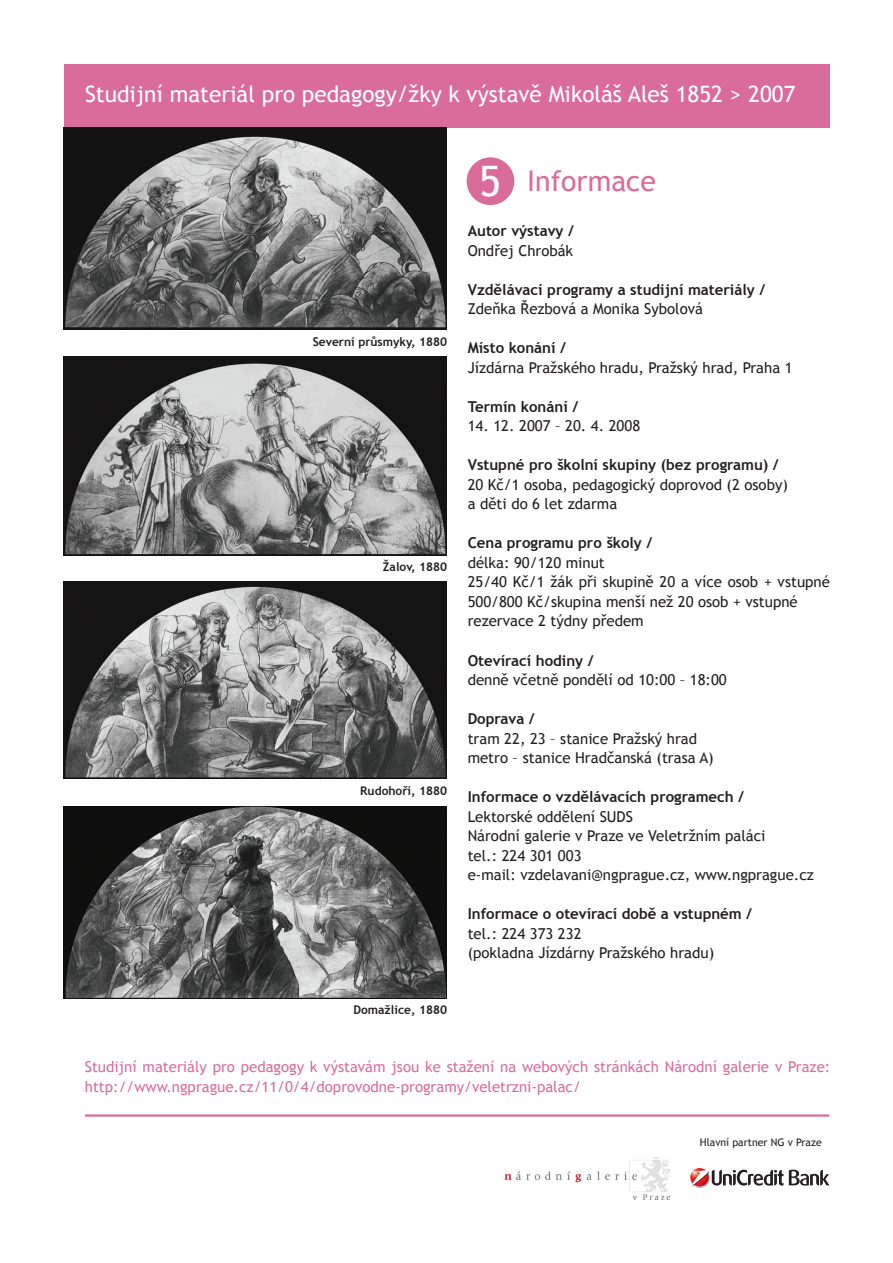
<style>
.page{position:relative;width:893px;height:1263px;background:#fff}
.page>*{position:absolute;margin:0;border:0;box-sizing:border-box;transform-origin:0 0}
.t1{font:28.5px "Trebuchet MS";color:#da6c9c}
.t2{font:22.5px "Trebuchet MS";color:#fff}
.t3{font:15px/19.5px "Trebuchet MS";color:#231f20}
.t4{font:700 15px "Trebuchet MS";color:#231f20}
.t5{font:15px/19.5px "Trebuchet MS";color:#da6c9c}
.t6{font:700 12px "Trebuchet MS";color:#231f20}
.t7{font:10.5px "Trebuchet MS";color:#231f20}
.s1{font-size:42px;color:#fff}
</style>
<div class="page">
<div style="left:64px;top:64px;width:765px;height:64px;background:#da6c9c"></div>
<img style="left:64px;top:128px;width:382px;height:202px">
<div style="left:467px;top:157px;width:47px;height:48px;background:#da6c9c;border-radius:50%"></div>
<img style="left:506px;top:1157px;width:163px;height:42px">
<hr style="left:85px;top:1114px;width:744px;height:3px;background:#da6c9c">
<img style="left:64px;top:357px;width:383px;height:198px">
<img style="left:64px;top:581px;width:382px;height:198px">
<img style="left:64px;top:806px;width:382px;height:192px">
<img style="left:690px;top:1174px;width:16px;height:14px">
<img style="left:694px;top:1185px;width:13px;height:1px">
<svg style="left:691px;top:1168px;width:92px;height:17px"></svg>
<svg style="left:789px;top:1170px;width:40px;height:15px"></svg>
<h2 class="t2" style="left:85px;top:81px;width:712px">Studijní materiál pro pedagogy/žky k výstavě Mikoláš Aleš 1852 &gt; 2007</h2>
<p class="t6" style="left:313px;top:334px;width:136px">Severní průsmyky, 1880</p>
<p class="t6" style="left:383px;top:559px;width:66px">Žalov, 1880</p>
<p class="t6" style="left:360px;top:783px;width:88px">Rudohoří, 1880</p>
<p class="t6" style="left:353px;top:1003px;width:95px">Domažlice, 1880</p>
<h1 class="t1" style="left:479px;top:164px;width:178px"><span class="s1">5</span> Informace</h1>
<p class="t4" style="left:468px;top:222px;width:108px">Autor výstavy /</p>
<p class="t3" style="left:468px;top:241px;width:107px">Ondřej Chrobák</p>
<p class="t4" style="left:468px;top:280px;width:299px">Vzdělávací programy a studijní materiály /</p>
<p class="t3" style="left:468px;top:300px;width:237px">Zdeňka Řezbová a Monika Sybolová</p>
<p class="t4" style="left:468px;top:339px;width:100px">Místo konání /</p>
<p class="t3" style="left:468px;top:358px;width:326px">Jízdárna Pražského hradu, Pražský hrad, Praha 1</p>
<p class="t4" style="left:468px;top:397px;width:112px">Termín konání /</p>
<p class="t3" style="left:468px;top:417px;width:174px">14. 12. 2007 – 20. 4. 2008</p>
<p class="t4" style="left:468px;top:456px;width:313px">Vstupné pro školní skupiny (bez programu) /</p>
<p class="t3" style="left:468px;top:475px;width:322px">20 Kč/1 osoba, pedagogický doprovod (2 osoby) a děti do 6 let zdarma</p>
<p class="t4" style="left:468px;top:534px;width:186px">Cena programu pro školy /</p>
<p class="t3" style="left:468px;top:553px;width:364px">délka: 90/120 minut<br>25/40 Kč/1 žák při skupině 20 a více osob + vstupné 500/800 Kč/skupina menší než 20 osob + vstupné rezervace 2 týdny předem</p>
<p class="t4" style="left:468px;top:651px;width:127px">Otevírací hodiny /</p>
<p class="t3" style="left:468px;top:670px;width:261px">denně včetně pondělí od 10:00 – 18:00</p>
<p class="t4" style="left:468px;top:709px;width:69px">Doprava /</p>
<p class="t3" style="left:468px;top:729px;width:248px">tram 22, 23 – stanice Pražský hrad metro – stanice Hradčanská (trasa A)</p>
<p class="t4" style="left:468px;top:787px;width:278px">Informace o vzdělávacích programech /</p>
<p class="t3" style="left:468px;top:807px;width:348px">Lektorské oddělení SUDS<br>Národní galerie v Praze ve Veletržním paláci<br>tel.: 224 301 003<br>e-mail: vzdelavani@ngprague.cz, www.ngprague.cz</p>
<p class="t4" style="left:468px;top:904px;width:286px">Informace o otevírací době a vstupném /</p>
<p class="t3" style="left:468px;top:924px;width:248px">tel.: 224 373 232<br>(pokladna Jízdárny Pražského hradu)</p>
<p class="t5" style="left:85px;top:1057px;width:747px">Studijní materiály pro pedagogy k výstavám jsou ke stažení na webových stránkách Národní galerie v Praze: http://www.ngprague.cz/11/0/4/doprovodne-programy/veletrzni-palac/</p>
<p class="t7" style="left:700px;top:1136px;width:123px">Hlavní partner NG v Praze</p>
</div>
